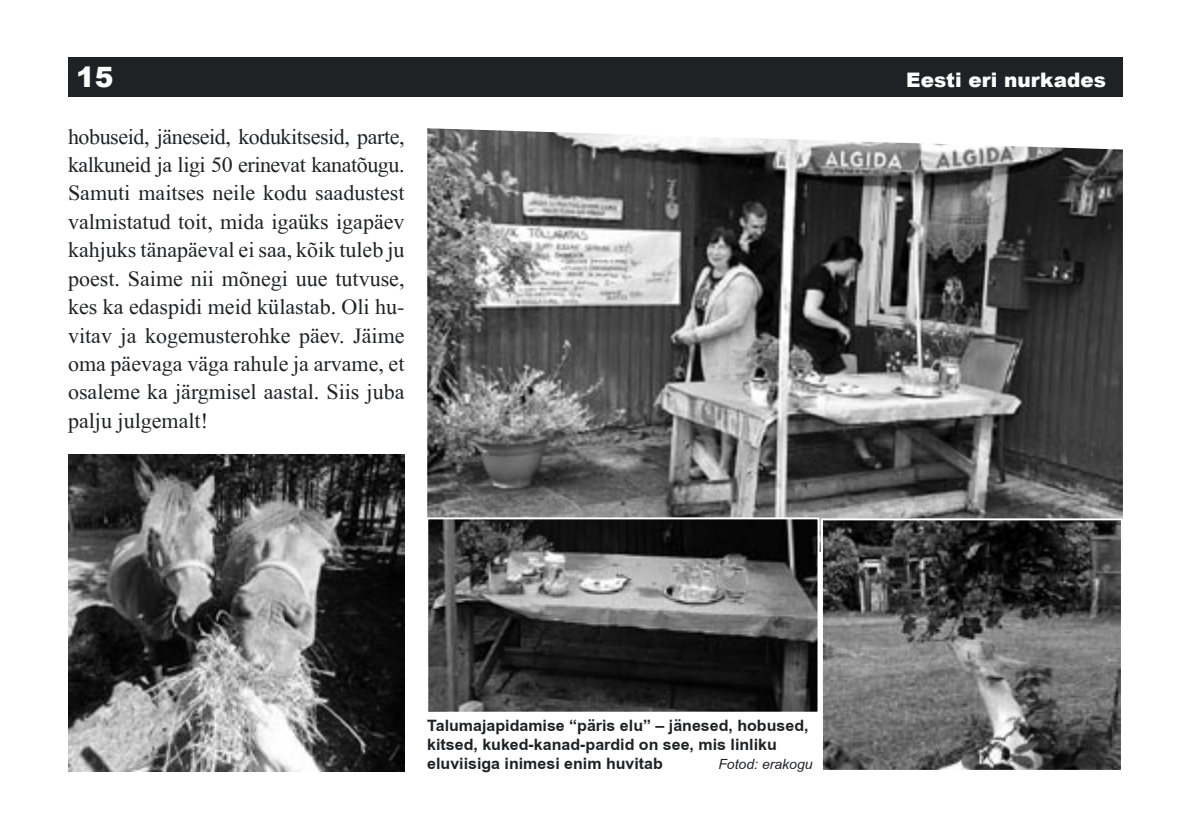
<style>
.page{position:relative;width:1191px;height:840px;background:#fff}
.page>*{position:absolute;margin:0;border:0;box-sizing:border-box;transform-origin:0 0}
.t1{font:900 28px "Arial";color:#fff}
.Põhitekst{font:22px/28.4px "EE Times New Roman";color:#202124;text-align:justify}
.Rubriik_parem{font:900 20px "Arial";color:#fff}
.Pildiallkiri{font:700 16px/19.2px "EE Arial";color:#202124}
.Pildi_autor{font:italic 14px "EE Arial";color:#202124}
</style>
<div class="page">
<div style="left:68px;top:57px;width:1055px;height:39px;background:#202124"></div>
<img style="left:427px;top:128px;width:696px;height:423px">
<img style="left:68px;top:454px;width:336px;height:317px">
<img style="left:429px;top:520px;width:387px;height:190px">
<div style="left:426px;top:517px;width:393px;height:196px;border:2px solid #fff"></div>
<img style="left:824px;top:521px;width:296px;height:247px">
<div style="left:821px;top:518px;width:302px;height:253px;border:2px solid #fff"></div>
<p class="t1" style="left:76px;top:57px;width:39px">15</p>
<p class="Põhitekst" style="left:68px;top:122px;width:338px">hobuseid, jäneseid, kodukitsesid, parte, kalkuneid ja ligi 50 erinevat kanatõugu.<br>Samuti maitses neile kodu saadustest valmistatud toit, mida igaüks igapäev kahjuks tänapäeval ei saa, kõik tuleb ju poest. Saime nii mõnegi uue tutvuse, kes ka edaspidi meid külastab. Oli hu&shy;vitav ja kogemusterohke päev. Jäime oma päevaga väga rahule ja arvame, et osaleme ka järgmisel aastal. Siis juba palju julgemalt!</p>
<p class="Rubriik_parem" style="left:906px;top:65px;width:201px">Eesti eri nurkades</p>
<p class="Pildiallkiri" style="left:427px;top:715px;width:383px">Talumajapidamise “päris elu” – jänesed, hobused, kitsed, kuked-kanad-pardid on see, mis linliku eluviisiga inimesi enim huvitab</p>
<p class="Pildi_autor" style="left:718px;top:756px;width:96px">Fotod: erakogu</p>
</div>
